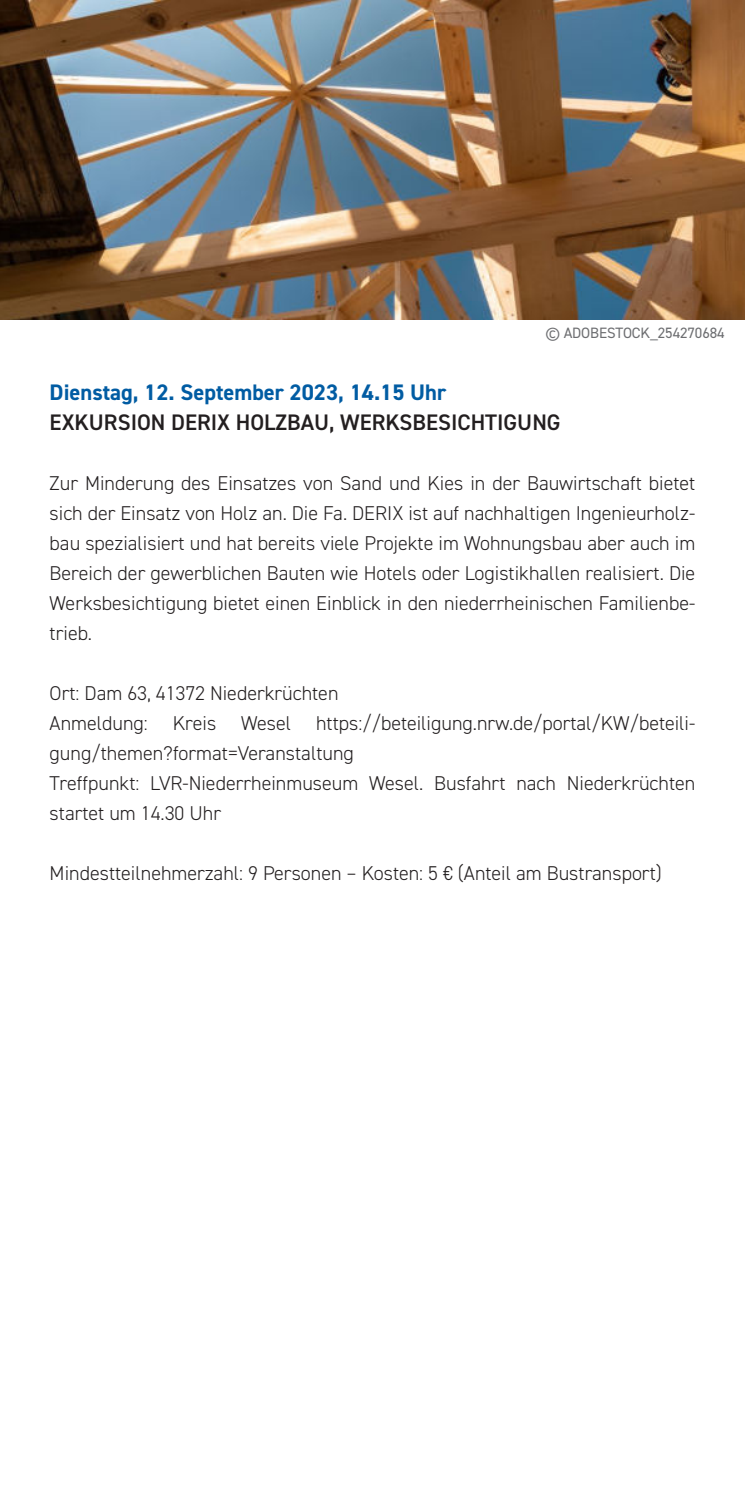
<style>
.page{position:relative;width:745px;height:1489px;background:#fff}
.page>*{position:absolute;margin:0;border:0;box-sizing:border-box;transform-origin:0 0}
.t1{font:600 22.5px "DIN2014";color:#231f20}
.t2{font:700 22.5px "DIN2014";color:#015ca3}
.t3{font:300 20px/30px "DIN2014";color:#231f20;text-align:justify}
.t4{font:15px "DIN2014";letter-spacing:-.005em;color:#6d6e71}
</style>
<div class="page">
<img style="left:0;top:0;width:744px;height:319px">
<p class="t4" style="left:545px;top:327px;width:181px">© ADOBESTOCK_254270684</p>
<p class="t2" style="left:50px;top:384px;width:398px">Dienstag, 12. September 2023, 14.15 Uhr</p>
<p class="t1" style="left:50px;top:414px;width:512px">EXKURSION DERIX HOLZBAU, WERKSBESICHTIGUNG</p>
<p class="t3" style="left:50px;top:469px;width:646px">Zur Minderung des Einsatzes von Sand und Kies in der Bauwirtschaft bietet sich der Einsatz von Holz an. Die Fa. DERIX ist auf nachhaltigen Ingenieurholz&shy;bau spezialisiert und hat bereits viele Projekte im Wohnungsbau aber auch im Bereich der gewerblichen Bauten wie Hotels oder Logistikhallen realisiert. Die Werksbesichtigung bietet einen Einblick in den niederrheinischen Familienbe&shy;trieb.</p>
<p class="t3" style="left:50px;top:679px;width:646px;text-align:left">Ort: Dam 63, 41372 Niederkrüchten<br>Anmeldung: Kreis Wesel https://beteiligung.nrw.de/portal/KW/beteili&shy;gung/themen?format=Veranstaltung<br>Treffpunkt: LVR-Niederrheinmuseum Wesel. Busfahrt nach Niederkrüchten startet um 14.30 Uhr</p>
<p class="t3" style="left:50px;top:859px;width:613px">Mindestteilnehmerzahl: 9 Personen – Kosten: 5 € (Anteil am Bustransport)</p>
</div>
